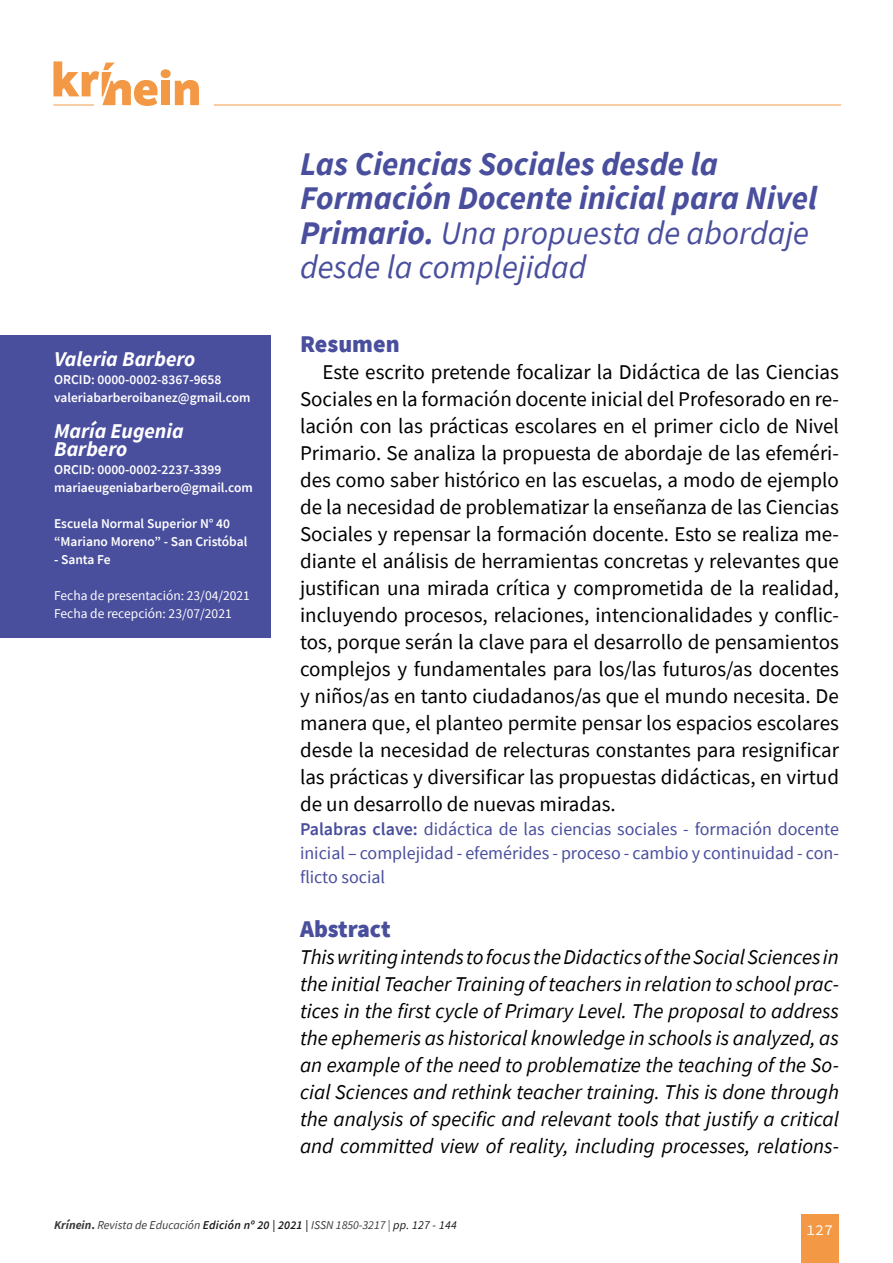
<style>
.page{position:relative;width:893px;height:1263px;background:#fff}
.page>*{position:absolute;margin:0;border:0;box-sizing:border-box;transform-origin:0 0}
.t1{font:italic 700 33px/34.5px "Source Sans Pro";color:#494e9d}
.t2{font:900 24px "Source Sans Pro";color:#494e9d}
.t3{font:21px/27px "Source Sans Pro";color:#000;text-align:justify}
.t4{font:italic 21px/27px "Source Sans Pro";color:#000;text-align:justify}
.t5{font:italic 700 21px/18px "Source Sans Pro";color:#fff}
.t6{font:18px/24px "Source Sans Pro";color:#494e9d;text-align:justify}
.t7{font:15px "Source Code Variable";color:#fff}
.t8{font:600 13.5px/18px "Source Sans Pro";color:#fff}
.t9{font:13.5px/18px "Source Sans Pro";color:#fff}
.t10{font:italic 12px "Source Sans Pro";color:#3c3c3b}
.s1{font-weight:400}
.s2{font-weight:600}
.s3{font-weight:700}
.s4{font-weight:700;font-style:normal}
.s5{font-weight:600;color:#1a1a1a}
.s6{color:#1a1a1a}
</style>
<div class="page">
<div style="left:801px;top:1214px;width:38px;height:49px;background:#f39946"></div>
<hr style="left:214px;top:105px;width:627px;height:1px;background:#f39946">
<svg style="left:53px;top:61px;width:146px;height:45px"></svg>
<div style="left:0;top:335px;width:271px;height:302px;background:#494e9d"></div>
<p class="t5" style="left:54px;top:349px;width:143px">Valeria Barbero</p>
<p class="t8" style="left:54px;top:370px;width:198px">ORCID: 0000-0002-8367-9658 valeriabarberoibanez@gmail.com</p>
<p class="t5" style="left:54px;top:421px;width:131px">María Eugenia<br>Barbero</p>
<p class="t8" style="left:54px;top:460px;width:200px">ORCID: 0000-0002-2237-3399 mariaeugeniabarbero@gmail.com</p>
<p class="t8" style="left:54px;top:514px;width:195px">Escuela Normal Superior N° 40 “Mariano Moreno” - San Cristóbal</p>
<p class="t8" style="left:54px;top:550px;width:58px">- Santa Fe</p>
<p class="t9" style="left:54px;top:586px;width:197px">Fecha de presentación: 23/04/2021<br>Fecha de recepción: 23/07/2021</p>
<h1 class="t1" style="left:300px;top:146px;width:519px">Las Ciencias Sociales desde la<br>Formación Docente inicial para Nivel<br>Primario. <span class="s1">Una propuesta de abordaje desde la complejidad</span></h1>
<p class="t2" style="left:300px;top:327px;width:101px">Resumen</p>
<p class="t3" style="left:300px;top:358px;width:540px;text-indent:22px">Este escrito pretende focalizar la Didáctica de las Ciencias Sociales en la formación docente inicial del Profesorado en re&shy;lación con las prácticas escolares en el primer ciclo de Nivel Primario. Se analiza la propuesta de abordaje de las efeméri&shy;des como saber histórico en las escuelas, a modo de ejemplo de la necesidad de problematizar la enseñanza de las Ciencias Sociales y repensar la formación docente. Esto se realiza me&shy;diante el análisis de herramientas concretas y relevantes que justifican una mirada crítica y comprometida de la realidad, incluyendo procesos, relaciones, intencionalidades y conflic&shy;tos, porque serán la clave para el desarrollo de pensamientos complejos y fundamentales para los/las futuros/as docentes y niños/as en tanto ciudadanos/as que el mundo necesita. De manera que, el planteo permite pensar los espacios escolares desde la necesidad de relecturas constantes para resignificar las prácticas y diversificar las propuestas didácticas, en virtud de un desarrollo de nuevas miradas.</p>
<p class="t6" style="left:300px;top:817px;width:540px"><span class="s2">Palabras clave:</span> didáctica de las ciencias sociales - formación docente inicial – complejidad - efemérides - proceso - cambio y continuidad - con&shy;flicto social</p>
<p class="t2" style="left:300px;top:912px;width:92px">Abstract</p>
<p class="t4" style="left:300px;top:943px;width:540px">This writing intends to focus the Didactics of the Social Sciences in the initial Teacher Training of teachers in relation to school prac&shy;tices in the first cycle of Primary Level. The proposal to address the ephemeris as historical knowledge in schools is analyzed, as an example of the need to problematize the teaching of the So&shy;cial Sciences and rethink teacher training. This is done through the analysis of specific and relevant tools that justify a critical and committed view of reality, including processes, relations-</p>
<p class="t10" style="left:54px;top:1217px;width:404px"><span class="s3">Krínein</span><span class="s4">.</span> Revista de Educación <span class="s5">Edición nº 20 | 2021 |</span> ISSN 1850-3217 | <span class="s6">pp. 127 - 144</span></p>
<p class="t7" style="left:806px;top:1219px;width:29px">127</p>
</div>
